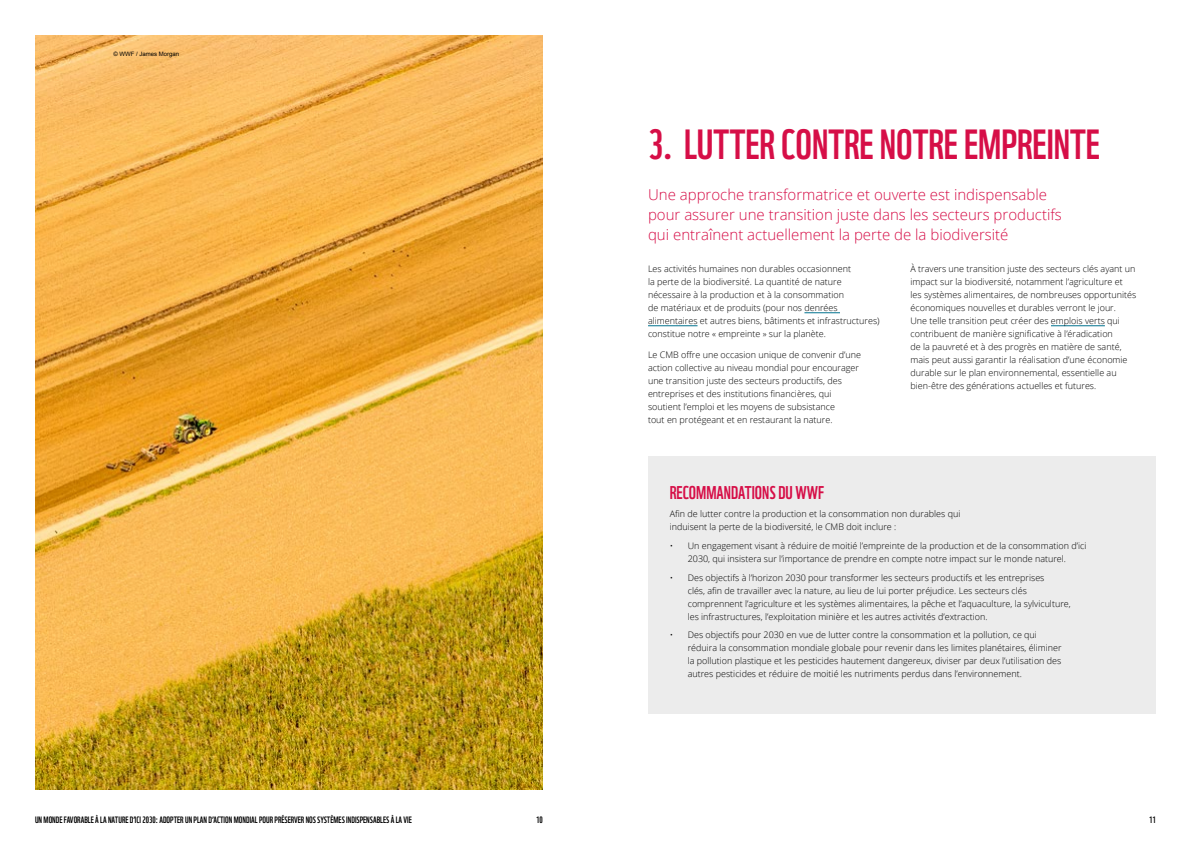
<style>
.page{position:relative;width:1191px;height:842px;background:#fff}
.page>*{position:absolute;margin:0;border:0;box-sizing:border-box;transform-origin:0 0}
.Heading_2{font:41px "WWF";color:#d60e47}
.Contents{font:18px "WWF";color:#d60e47}
.Standfirst{font:300 15px/20px "Open Sans";color:#d60e47}
.Bodycopy{font:300 9px/13px "Open Sans";color:#000}
.Folio{font:9px "WWF";color:#000}
.Copyright_Credit{font:6px "Arial";color:#000}
</style>
<div class="page">
<hr style="left:804px;top:313px;width:36px;height:1px;background:#00728f">
<hr style="left:648px;top:326px;width:49px;height:1px;background:#00728f">
<hr style="left:1051px;top:326px;width:53px;height:1px;background:#00728f">
<div style="left:648px;top:456px;width:508px;height:258px;background:#ececec"></div>
<img style="left:35px;top:35px;width:508px;height:754px">
<p class="Copyright_Credit" style="left:113px;top:50px;width:67px">© WWF / James Morgan</p>
<p class="Folio" style="left:35px;top:813px;width:378px">UN MONDE FAVORABLE À LA NATURE D’ICI 2030: ADOPTER UN PLAN D’ACTION MONDIAL POUR PRÉSERVER NOS SYSTÈMES INDISPENSABLES À LA VIE</p>
<p class="Folio" style="left:536px;top:813px;width:8px">10</p>
<p class="Heading_2" style="left:648px;top:112px;width:453px">3. LUTTER CONTRE NOTRE EMPREINTE</p>
<p class="Standfirst" style="left:648px;top:184px;width:415px">Une approche transformatrice et ouverte est indispensable pour assurer une transition juste dans les secteurs productifs qui entraînent actuellement la perte de la biodiversité</p>
<p class="Bodycopy" style="left:648px;top:262px;width:233px">Les activités humaines non durables occasionnent<br>la perte de la biodiversité. La quantité de nature nécessaire à la production et à la consommation<br>de matériaux et de produits (pour nos denrées alimentaires et autres biens, bâtiments et infrastructures) constitue notre « empreinte » sur la planète.</p>
<p class="Bodycopy" style="left:648px;top:348px;width:214px">Le CMB offre une occasion unique de convenir d’une action collective au niveau mondial pour encourager une transition juste des secteurs productifs, des entreprises et des institutions financières, qui soutient l’emploi et les moyens de subsistance<br>tout en protégeant et en restaurant la nature.</p>
<p class="Contents" style="left:669px;top:478px;width:156px">RECOMMANDATIONS DU WWF</p>
<p class="Bodycopy" style="left:910px;top:262px;width:227px">À travers une transition juste des secteurs clés ayant un impact sur la biodiversité, notamment l’agriculture et<br>les systèmes alimentaires, de nombreuses opportunités économiques nouvelles et durables verront le jour.<br>Une telle transition peut créer des emplois verts qui contribuent de manière significative à l’éradication<br>de la pauvreté et à des progrès en matière de santé, mais peut aussi garantir la réalisation d’une économie durable sur le plan environnemental, essentielle au bien-être des générations actuelles et futures.</p>
<p class="Bodycopy" style="left:669px;top:507px;width:292px">Afin de lutter contre la production et la consommation non durables qui induisent la perte de la biodiversité, le CMB doit inclure :</p>
<p class="Bodycopy" style="left:669px;top:538px;width:418px;text-align:center">• Un engagement visant à réduire de moitié l’empreinte de la production et de la consommation d’ici<br>2030, qui insistera sur l’importance de prendre en compte notre impact sur le monde naturel.</p>
<p class="Bodycopy" style="left:687px;top:570px;width:384px;text-indent:-18px">• Des objectifs à l’horizon 2030 pour transformer les secteurs productifs et les entreprises<br>clés, afin de travailler avec la nature, au lieu de lui porter préjudice. Les secteurs clés comprennent l’agriculture et les systèmes alimentaires, la pêche et l’aquaculture, la sylviculture, les infrastructures, l’exploitation minière et les autres activités d’extraction.</p>
<p class="Bodycopy" style="left:687px;top:628px;width:375px;text-indent:-18px">• Des objectifs pour 2030 en vue de lutter contre la consommation et la pollution, ce qui réduira la consommation mondiale globale pour revenir dans les limites planétaires, éliminer la pollution plastique et les pesticides hautement dangereux, diviser par deux l’utilisation des autres pesticides et réduire de moitié les nutriments perdus dans l’environnement.</p>
<p class="Folio" style="left:1149px;top:813px;width:8px">11</p>
</div>
